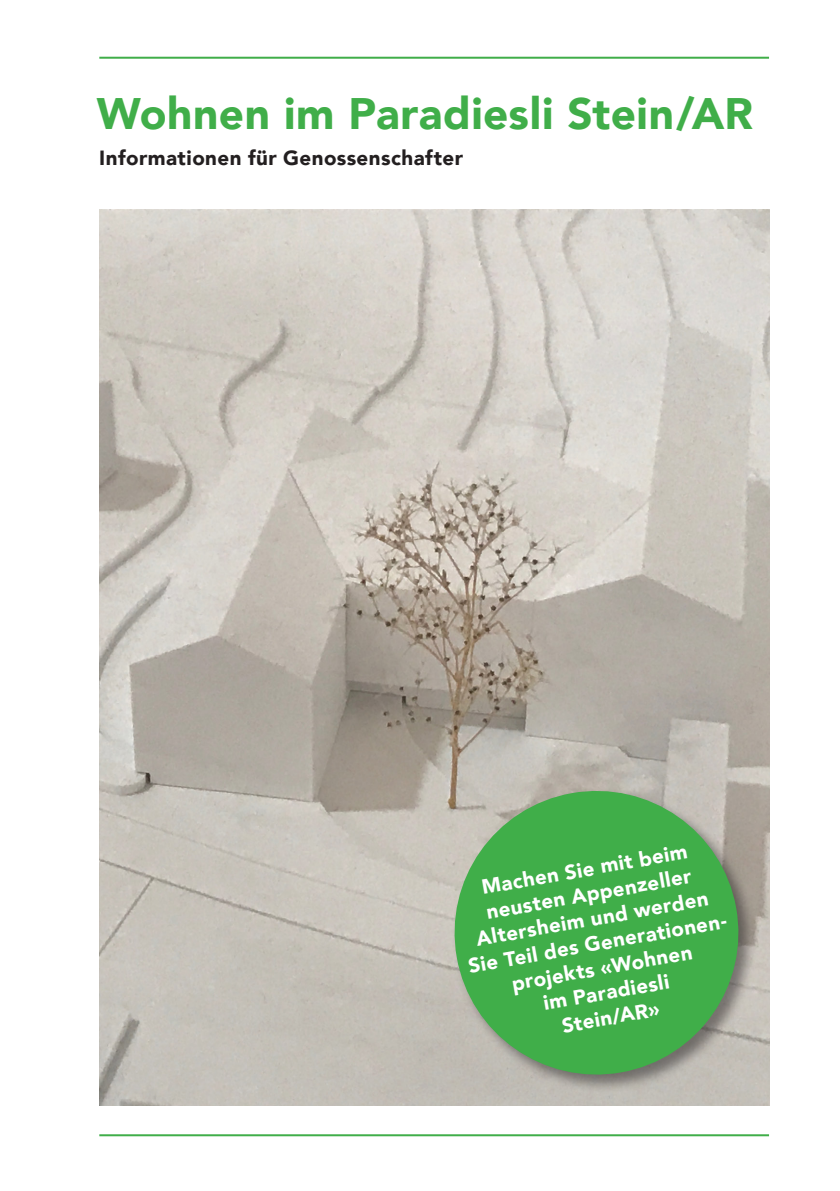
<style>
.page{position:relative;width:840px;height:1191px;background:#fff}
.page>*{position:absolute;margin:0;border:0;box-sizing:border-box;transform-origin:0 0}
.Titel{font:900 44px "Avenir";letter-spacing:.01em;color:#40ae49}
.UT{font:900 20.6px/25px "Avenir";color:#fff;text-align:center}
.UT-2{font:900 20.4px "Avenir";letter-spacing:.02em;color:#231f20}
</style>
<div class="page">
<img style="left:99px;top:210px;width:669px;height:896px">
<div style="left:451px;top:788px;width:305px;height:305px;background:#231f20;opacity:.5"></div>
<svg style="left:443px;top:779px;width:306px;height:307px;background:#66ae68"></svg>
<hr style="left:99px;top:57px;width:669px;height:2px;background:#40ae49">
<hr style="left:99px;top:1134px;width:669px;height:2px;background:#40ae49">
<p class="Titel" style="left:97px;top:76px;width:657px">Wohnen im Paradiesli Stein/AR</p>
<p class="UT-2" style="left:99px;top:141px;width:365px">Informationen für Genossenschafter</p>
<p class="UT" style="left:453px;top:879px;width:267px;rotate:-10deg">Machen Sie mit beim neusten Appenzeller<br>Altersheim und werden<br>Sie Teil des Generationen&shy;projekts «Wohnen<br>im Paradiesli<br>Stein/AR»</p>
</div>
